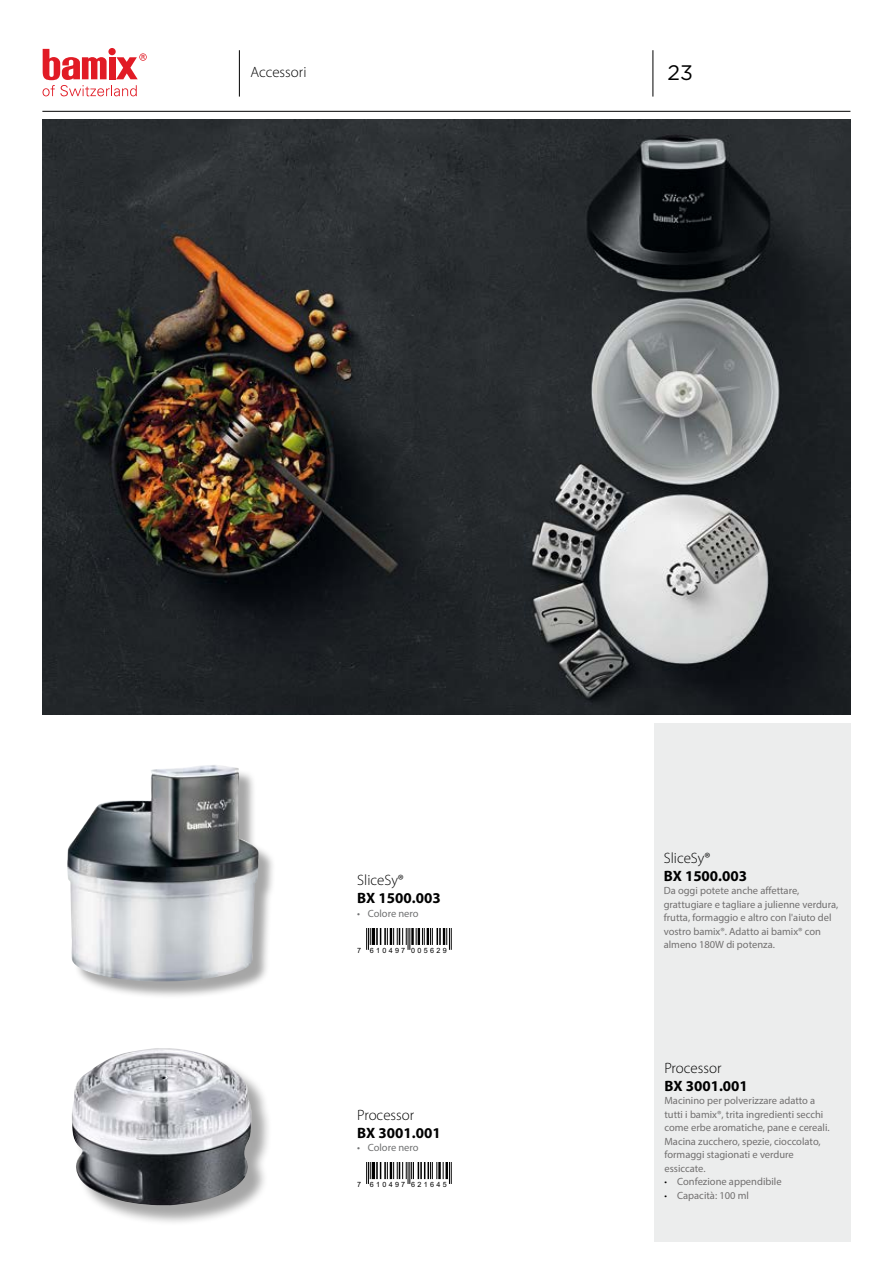
<style>
.page{position:relative;width:893px;height:1263px;background:#fff}
.page>*{position:absolute;margin:0;border:0;box-sizing:border-box;transform-origin:0 0}
.t1{font:21px "Gotham";color:#000}
.t2{font:300 15px "Myriad Pro";color:#000}
.t3{font:700 15px "Myriad Pro";color:#000}
.t4{font:10.5px/13.5px "Myriad Pro";color:#716f6f}
.t5{font:10.5px "Myriad Pro";color:#707172}
.t6{font:7.2px "Arial";letter-spacing:.32em;color:#000}
.s1{font-weight:300;font-stretch:condensed;color:#000}
</style>
<div class="page">
<hr style="left:42px;top:111px;width:808px;height:1px;background:#000">
<div style="left:654px;top:723px;width:196px;height:519px;background:#eceded"></div>
<svg style="left:43px;top:49px;width:104px;height:47px"></svg>
<hr style="left:653px;top:50px;width:1px;height:47px;background:#000">
<hr style="left:239px;top:50px;width:1px;height:47px;background:#000">
<svg style="left:366px;top:928px;width:86px;height:22px"></svg>
<svg style="left:366px;top:1162px;width:86px;height:22px"></svg>
<div style="left:69px;top:767px;width:207px;height:232px;background:#000;opacity:.35"></div>
<img style="left:67px;top:765px;width:192px;height:218px">
<div style="left:74px;top:1051px;width:198px;height:175px;background:#000;opacity:.35"></div>
<img style="left:72px;top:1048px;width:181px;height:158px">
<img style="left:42px;top:119px;width:808px;height:595px">
<h2 class="t2" style="left:250px;top:63px;width:58px">Accessori</h2>
<h1 class="t1" style="left:668px;top:61px;width:27px">23</h1>
<h2 class="t2" style="left:357px;top:871px;width:48px">SliceSy®</h2>
<h2 class="t3" style="left:357px;top:889px;width:85px">BX 1500.003</h2>
<p class="t5" style="left:357px;top:907px;width:63px">• Colore nero</p>
<p class="t6" style="left:357px;top:945px;width:91px">7 610497 005629</p>
<h2 class="t2" style="left:357px;top:1105px;width:59px">Processor</h2>
<h2 class="t3" style="left:357px;top:1123px;width:85px">BX 3001.001</h2>
<p class="t5" style="left:357px;top:1141px;width:63px">• Colore nero</p>
<p class="t6" style="left:357px;top:1179px;width:91px">7 610497 621645</p>
<h2 class="t2" style="left:664px;top:849px;width:48px">SliceSy®</h2>
<h2 class="t3" style="left:664px;top:866px;width:85px">BX 1500.003</h2>
<p class="t4" style="left:664px;top:884px;width:176px">Da oggi potete anche affettare, grattugiare e tagliare a julienne verdura, frutta, formaggio e altro con l'aiuto del vostro bamix®. Adatto ai bamix® con almeno 180W di potenza.</p>
<h2 class="t2" style="left:664px;top:1059px;width:59px">Processor</h2>
<h2 class="t3" style="left:664px;top:1076px;width:85px">BX 3001.001</h2>
<p class="t4" style="left:664px;top:1094px;width:167px">Macinino per polverizzare adatto a tutti i bamix®, trita ingredienti secchi come erbe aromatiche, pane e cereali.<br>Macina zucchero, spezie, cioccolato, formaggi stagionati e verdure essiccate.</p>
<p class="t4" style="left:664px;top:1175px;width:119px"><span class="s1">•</span> Confezione appendibile</p>
<p class="t4" style="left:664px;top:1188px;width:86px"><span class="s1">•</span> Capacità: 100 ml</p>
</div>
